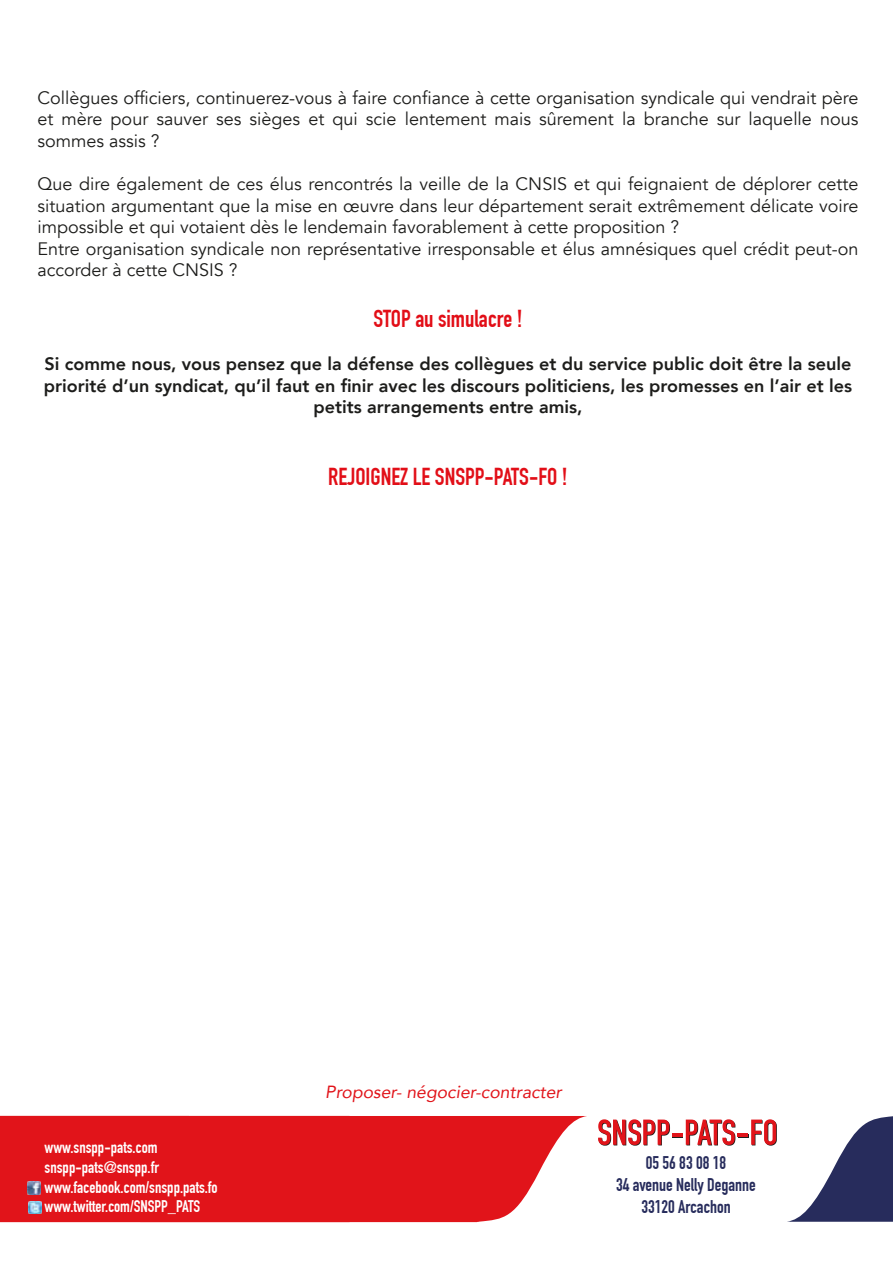
<style>
.page{position:relative;width:893px;height:1263px;background:#fff}
.page>*{position:absolute;margin:0;border:0;box-sizing:border-box;transform-origin:0 0}
.t1{font:700 24px "DIN Condensed";color:#e20e17}
.t2{font:18px/21.6px "Avenir";color:#1d1d1b;text-align:justify}
.t3{font:800 18px/21.6px "Avenir";color:#1d1d1b;text-align:center}
.t4{font:700 18px/21.6px "DIN Condensed";color:#272c5c;text-align:center}
.t5{font:italic 17.55px "Avenir";color:#e1141a}
.t6{font:700 16.5px/19.8px "DIN Condensed";color:#fff}
</style>
<div class="page">
<svg style="left:598px;top:1119px;width:179px;height:27px"></svg>
<svg style="left:0;top:1116px;width:587px;height:106px;background:#e3272c"></svg>
<svg style="left:787px;top:1116px;width:106px;height:106px"></svg>
<svg style="left:28px;top:1201px;width:13px;height:13px"></svg>
<svg style="left:28px;top:1181px;width:13px;height:13px"></svg>
<p class="t2" style="left:37px;top:87px;width:823px">Collègues officiers, continuerez-vous à faire confiance à cette organisation syndicale qui vendrait père et mère pour sauver ses sièges et qui scie lentement mais sûrement la branche sur laquelle nous sommes assis ?</p>
<p class="t2" style="left:37px;top:173px;width:823px;text-align:left">Que dire également de ces élus rencontrés la veille de la CNSIS et qui feignaient de déplorer cette situation argumentant que la mise en œuvre dans leur département serait extrêmement délicate voire impossible et qui votaient dès le lendemain favorablement à cette proposition ?<br>Entre organisation syndicale non représentative irresponsable et élus amnésiques quel crédit peut-on accorder à cette CNSIS ?</p>
<h1 class="t1" style="left:373px;top:304px;width:151px">STOP au simulacre !</h1>
<p class="t3" style="left:44px;top:353px;width:810px">Si comme nous, vous pensez que la défense des collègues et du service public doit être la seule priorité d’un syndicat, qu’il faut en finir avec les discours politiciens, les promesses en l’air et les petits arrangements entre amis,</p>
<h1 class="t1" style="left:328px;top:463px;width:241px">REJOIGNEZ LE SNSPP-PATS-FO !</h1>
<p class="t6" style="left:45px;top:1137px;width:175px">www.snspp-pats.com snspp-pats@snspp.fr www.facebook.com/snspp.pats.fo www.twitter.com/SNSPP_PATS</p>
<p class="t5" style="left:325px;top:1081px;width:238px">Proposer- négocier-contracter</p>
<p class="t4" style="left:616px;top:1152px;width:141px">05 56 83 08 18<br>34 avenue Nelly Deganne<br>33120 Arcachon</p>
</div>
